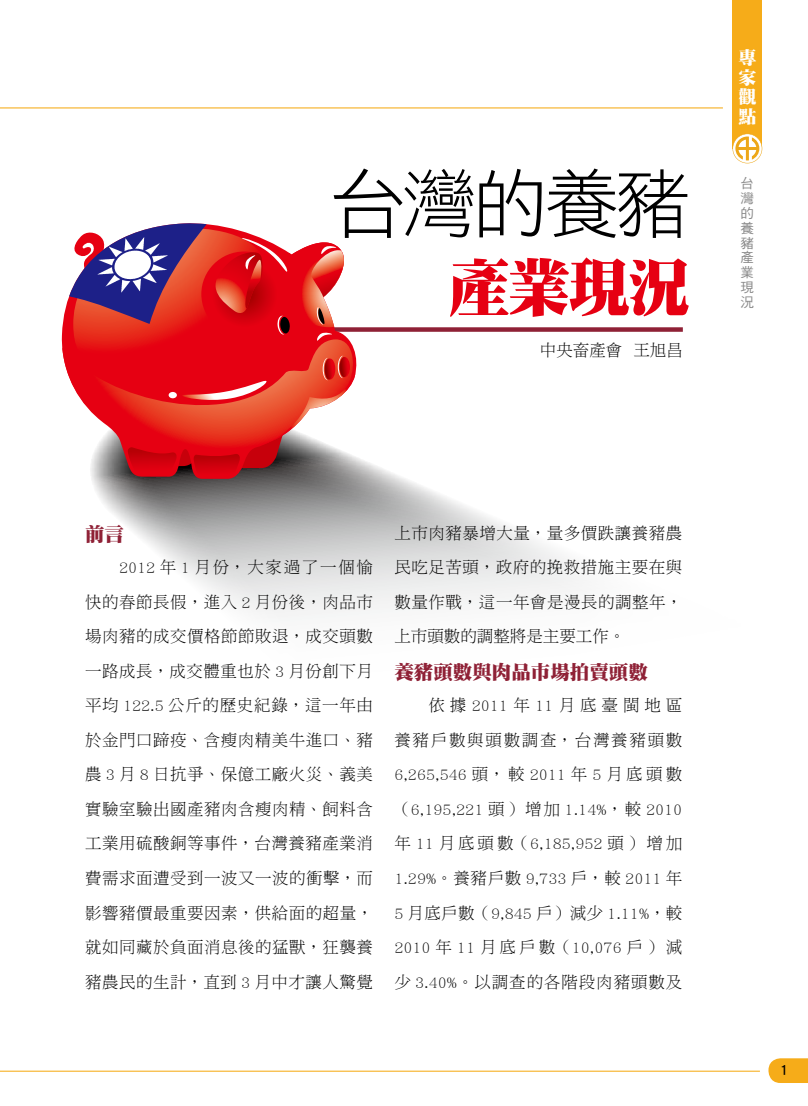
<style>
.page{position:relative;width:808px;height:1106px;background:#fff}
.page>*{position:absolute;margin:0;border:0;box-sizing:border-box;transform-origin:0 0}
.t1{font:75px "DF Hei Std W3";letter-spacing:-.05em;color:#000}
.t2{font:63px "DF Ming Std W12";color:#e60012}
.t3{font:19.5px "DF Ming Std W12";color:#8f2136}
.t4{font:18px/19.8px "DF Ming Std W12";color:#fff;text-align:justify}
.t5{font:16.5px/34.5px "DF Ming Std W3";letter-spacing:.03em;color:#000;text-align:justify}
.t6{font:16.5px "DF Ming Std W3";color:#000}
.t7{font:15px "DF Hei Std W7";color:#000}
.t8{font:13.5px/14.9px "DF Hei Std W5";color:#898989;text-align:justify}
</style>
<div class="page">
<div style="left:732px;top:0;width:30px;height:148px;background:#f6ac19"></div>
<svg style="left:732px;top:134px;width:30px;height:29px"></svg>
<svg style="left:92px;top:458px;width:490px;height:159px"></svg>
<div style="left:273px;top:327px;width:410px;height:5px;background:#8f2136"></div>
<svg style="left:62px;top:339px;width:295px;height:140px"></svg>
<svg style="left:69px;top:223px;width:287px;height:255px"></svg>
<hr style="left:0;top:107px;width:723px;height:1px;background:#f6ac19">
<hr style="left:0;top:1070px;width:760px;height:1px;background:#f6ac19">
<svg style="left:768px;top:1058px;width:40px;height:25px"></svg>
<p class="t1" style="left:330px;top:163px;width:361px">台灣的養豬</p>
<p class="t2" style="left:448px;top:253px;width:244px">產業現況</p>
<p class="t6" style="left:540px;top:341px;width:144px">中央畜產會 王旭昌</p>
<p class="t4" style="left:738px;top:47px;width:19px">專家觀點</p>
<p class="t8" style="left:741px;top:176px;width:15px">台灣的養豬產業現況</p>
<p class="t3" style="left:85px;top:524px;width:40px">前言</p>
<p class="t5" style="left:85px;top:550px;width:290px;text-indent:34px">2012 年 1 月份，大家過了一個愉快的春節長假，進入 2 月份後，肉品市場肉豬的成交價格節節敗退，成交頭數一路成長，成交體重也於 3 月份創下月平均 122.5 公斤的歷史紀錄，這一年由於金門口蹄疫、含瘦肉精美牛進口、豬農 3 月 8 日抗爭、保億工廠火災、義美實驗室驗出國產豬肉含瘦肉精、飼料含工業用硫酸銅等事件，台灣養豬產業消費需求面遭受到一波又一波的衝擊，而影響豬價最重要因素，供給面的超量，就如同藏於負面消息後的猛獸，狂襲養豬農民的生計，直到 3 月中才讓人驚覺</p>
<p class="t5" style="left:394px;top:515px;width:289px">上市肉豬暴增大量，量多價跌讓養豬農民吃足苦頭，政府的挽救措施主要在與數量作戰，這一年會是漫長的調整年，上市頭數的調整將是主要工作。</p>
<p class="t3" style="left:394px;top:662px;width:255px">養豬頭數與肉品市場拍賣頭數</p>
<p class="t5" style="left:394px;top:688px;width:290px;text-indent:34px">依據2011年11月底臺閩地區養豬戶數與頭數調查，台灣養豬頭數6,265,546 頭，較 2011 年 5 月底頭數（6,195,221 頭）增加 1.14%，較 2010年 11 月底頭數（6,185,952 頭）增加1.29%。養豬戶數 9,733 戶，較 2011 年5 月底戶數（9,845 戶）減少 1.11%，較2010 年 11 月底戶數（10,076 戶）減少 3.40%。以調查的各階段肉豬頭數及</p>
<p class="t7" style="left:779px;top:1061px;width:10px">1</p>
</div>
